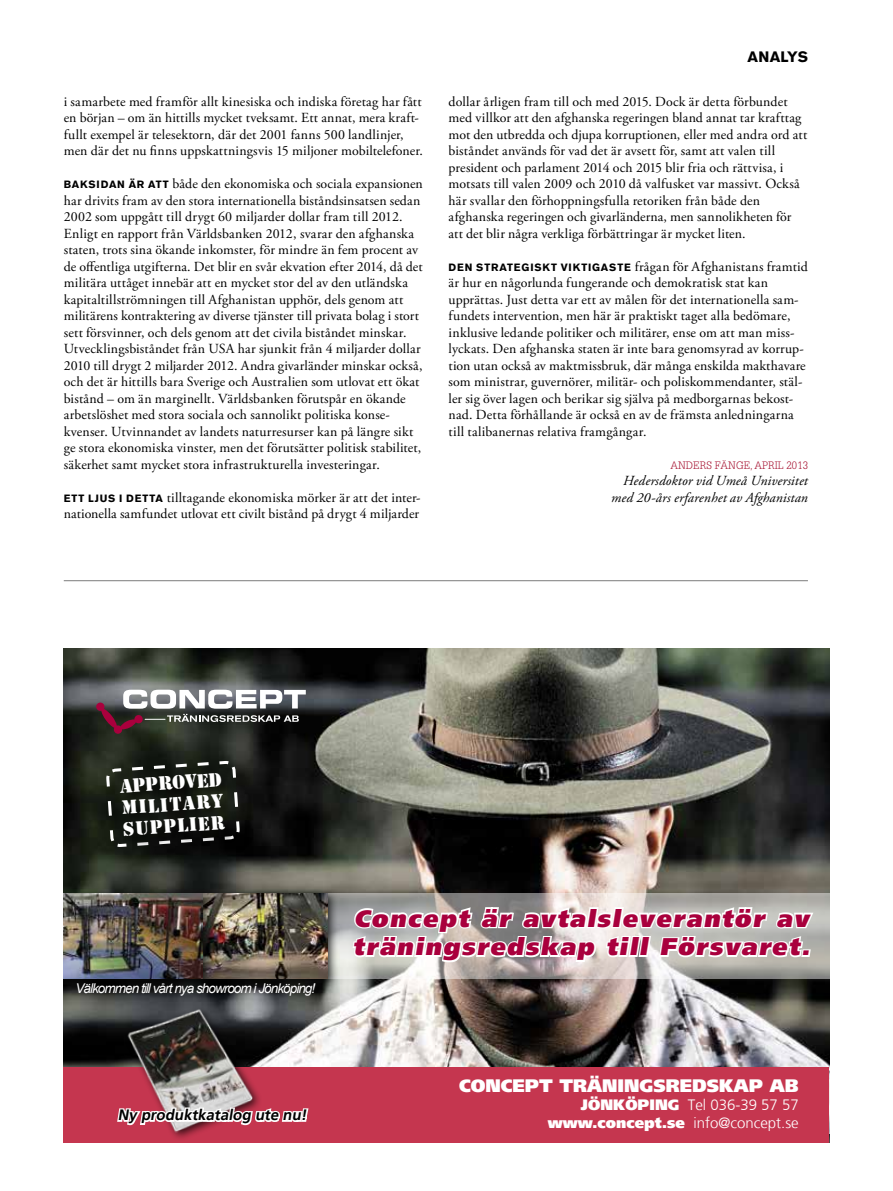
<style>
.page{position:relative;width:893px;height:1191px;background:#fff}
.page>*{position:absolute;margin:0;border:0;box-sizing:border-box;transform-origin:0 0}
.t1{font:italic 900 24px/28.8px "Frutiger LT";color:#a9003d}
.t2{font:900 18px "Frutiger LT";color:#fff}
.t3{font:18px/21.6px "Stencil Std";color:#fff;text-align:justify}
.t4{font:300 15px/18px "Frutiger LT";color:#fff;text-align:right}
.t5{font:italic 700 15px "Frutiger LT";color:#000}
.t6{font:700 15px "Akzidenz Grotesk BE";color:#000}
.t7{font:13.8px/16.5px "Adobe Garamond Pro";letter-spacing:.01em;color:#000}
.t8{font:italic 13.8px/16.5px "Adobe Garamond Pro";letter-spacing:.01em;color:#000;text-align:right}
.t9{font:italic 13.5px "Arial";letter-spacing:-.07em;color:#fff}
.t10{font:700 10.5px "Akzidenz Grotesk BE";letter-spacing:.08em;color:#000}
.t11{font:300 10.5px "Glypha";letter-spacing:.01em;color:#a00022}
.s1{font-weight:900}
</style>
<div class="page">
<hr style="left:64px;top:580px;width:744px;height:1px;background:#7c7c7c">
<img style="left:64px;top:648px;width:765px;height:419px">
<div style="left:64px;top:1067px;width:765px;height:75px;background:#c5364f"></div>
<div style="left:123px;top:1004px;width:156px;height:138px;background:#000;opacity:.75"></div>
<img style="left:126px;top:1004px;width:131px;height:70px">
<svg style="left:115px;top:1074px;width:195px;height:69px"></svg>
<svg style="left:815px;top:893px;width:14px;height:85px"></svg>
<svg style="left:96px;top:684px;width:210px;height:204px"></svg>
<div style="left:118px;top:770px;width:155px;height:98px;background:#000;opacity:.75"></div>
<img style="left:351px;top:881px;width:464px;height:186px">
<div style="left:193px;top:888px;width:169px;height:108px;background:#000;opacity:.75"></div>
<img style="left:223px;top:893px;width:104px;height:85px">
<div style="left:64px;top:888px;width:159px;height:108px;background:#000;opacity:.75"></div>
<img style="left:64px;top:893px;width:138px;height:85px">
<p class="t7" style="left:64px;top:94px;width:361px">i samarbete med framför allt kinesiska och indiska företag har fått en början – om än hittills mycket tveksamt. Ett annat, mera kraft&shy;fullt exempel är telesektorn, där det 2001 fanns 500 landlinjer, men där det nu finns uppskattningsvis 15 miljoner mobiltelefoner.</p>
<p class="t10" style="left:64px;top:179px;width:17px">BAKSIDAN</p>
<p class="t10" style="left:129px;top:179px;width:28px">ÄR ATT</p>
<p class="t7" style="left:64px;top:176px;width:361px;text-indent:109px">både den ekonomiska och sociala expansionen har drivits fram av den stora internationella biståndsinsatsen sedan 2002 som uppgått till drygt 60 miljarder dollar fram till 2012.<br>Enligt en rapport från Världsbanken 2012, svarar den afghanska staten, trots sina ökande inkomster, för mindre än fem procent av de offentliga utgifterna. Det blir en svår ekvation efter 2014, då det militära uttåget innebär att en mycket stor del av den utländska kapitaltillströmningen till Afghanistan upphör, dels genom att militärens kontraktering av diverse tjänster till privata bolag i stort sett försvinner, och dels genom att det civila biståndet minskar.<br>Utvecklingsbiståndet från USA har sjunkit från 4 miljarder dollar 2010 till drygt 2 miljarder 2012. Andra givarländer minskar också, och det är hittills bara Sverige och Australien som utlovat ett ökat bistånd – om än marginellt. Världsbanken förutspår en ökande arbetslöshet med stora sociala och sannolikt politiska konse&shy;kvenser. Utvinnandet av landets naturresurser kan på längre sikt ge stora ekonomiska vinster, men det förutsätter politisk stabilitet, säkerhet samt mycket stora infrastrukturella investeringar.</p>
<p class="t10" style="left:64px;top:492px;width:32px">ETT LJUS</p>
<p class="t10" style="left:119px;top:492px;width:16px">I DETTA</p>
<p class="t7" style="left:64px;top:490px;width:358px;text-align:right">tilltagande ekonomiska mörker är att det inter-<br>nationella samfundet utlovat ett civilt bistånd på drygt 4 miljarder</p>
<p class="t6" style="left:747px;top:48px;width:12px">ANAL</p>
<p class="t6" style="left:787px;top:48px;width:20px">YS</p>
<p class="t7" style="left:449px;top:94px;width:360px">dollar årligen fram till och med 2015. Dock är detta förbundet med villkor att den afghanska regeringen bland annat tar krafttag mot den utbredda och djupa korruptionen, eller med andra ord att biståndet används för vad det är avsett för, samt att valen till president och parlament 2014 och 2015 blir fria och rättvisa, i motsats till valen 2009 och 2010 då valfusket var massivt. Också här svallar den förhoppningsfulla retoriken från både den afghanska regeringen och givarländerna, men sannolikheten för att det blir några verkliga förbättringar är mycket liten.</p>
<p class="t10" style="left:449px;top:261px;width:36px">DEN STRATEGISKT</p>
<p class="t10" style="left:561px;top:261px;width:16px">VIKTIGASTE</p>
<p class="t7" style="left:449px;top:259px;width:361px;text-indent:186px">frågan för Afghanistans framtid är hur en någorlunda fungerande och demokratisk stat kan upprättas. Just detta var ett av målen för det internationella sam&shy;fundets intervention, men här är praktiskt taget alla bedömare, inklusive ledande politiker och militärer, ense om att man miss&shy;lyckats. Den afghanska staten är inte bara genomsyrad av korrup&shy;tion utan också av maktmissbruk, där många enskilda makthavare som ministrar, guvernörer, militär- och poliskommendanter, stäl&shy;ler sig över lagen och berikar sig själva på medborgarnas bekost&shy;nad. Detta förhållande är också en av de främsta anledningarna till talibanernas relativa framgångar.</p>
<p class="t11" style="left:670px;top:459px;width:91px">ANDERS FÄNGE, APRI</p>
<p class="t11" style="left:778px;top:459px;width:31px">L 2013</p>
<p class="t8" style="left:611px;top:473px;width:198px">Hedersdoktor vid Umeå Universitet med 20-års erfarenhet av Afghanistan</p>
<h2 class="t3" style="left:119px;top:775px;width:104px;rotate:-4deg">Approved Military Supplier</h2>
<p class="t9" style="left:75px;top:980px;width:241px">Välkommen till vårt nya showroom i Jönköping!</p>
<p class="t5" style="left:118px;top:1106px;width:193px">Ny produktkatalog ute nu!</p>
<h1 class="t1" style="left:353px;top:903px;width:463px">Concept är avtalsleverantör av träningsredskap till Försvaret.</h1>
<h2 class="t2" style="left:459px;top:1074px;width:341px">CONCEPT TRÄNINGSREDSKAP AB</h2>
<p class="t4" style="left:548px;top:1096px;width:252px"><span class="s1">JÖNKÖPING</span> Tel 036-39 57 57 <span class="s1">www.concept.se</span> info@concept.se</p>
</div>
